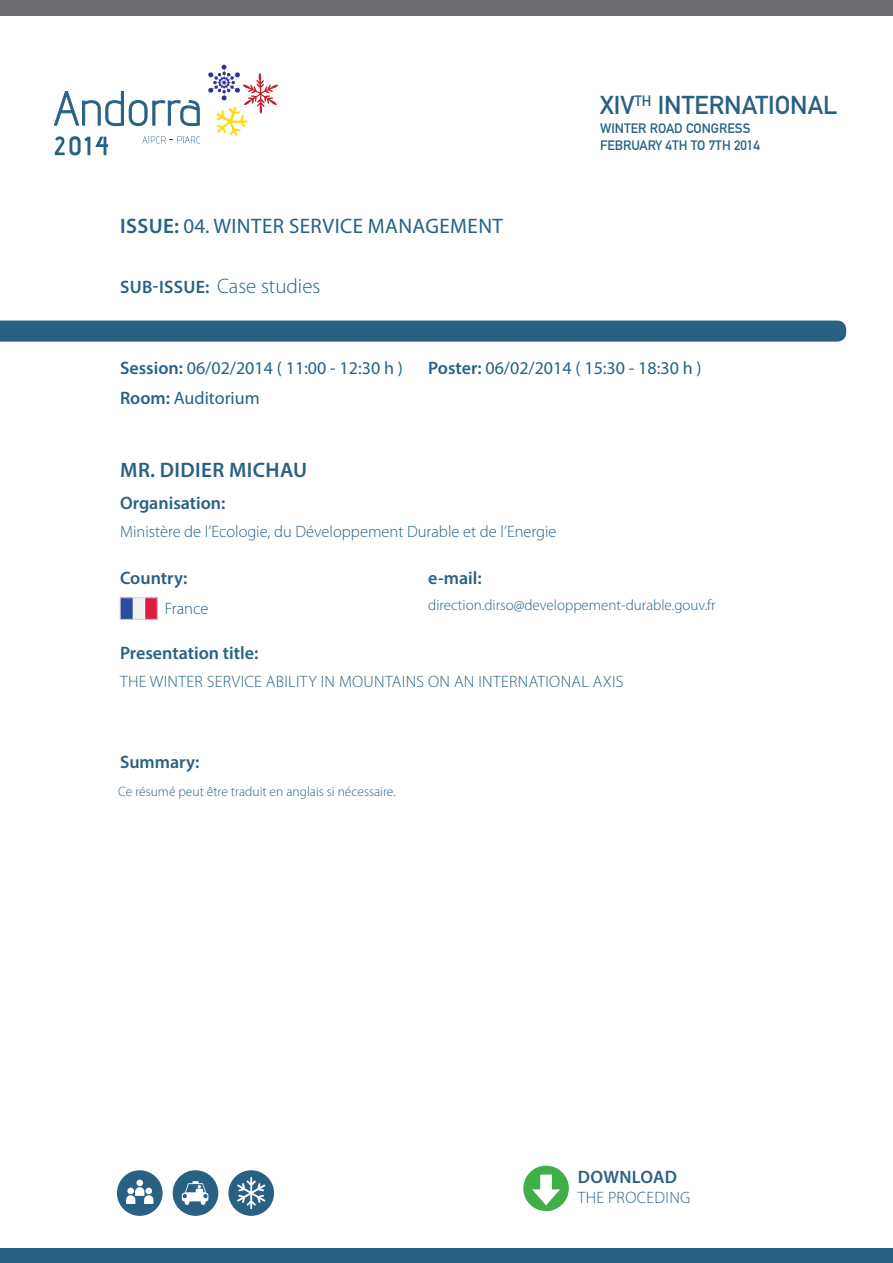
<style>
.page{position:relative;width:893px;height:1263px;background:#fff}
.page>*{position:absolute;margin:0;border:0;box-sizing:border-box;transform-origin:0 0}
.t1{font:25.5px "DIN Mittelschrift Std";color:#286184}
.Estilo_de_párrafo_3{font:21px "Myriad Pro";letter-spacing:.02em;color:#286184}
.t2{font:300 21px "Myriad Pro";color:#286184}
.t3{font:600 21px "Myriad Pro";letter-spacing:.02em;color:#286184}
.t4{font:18px "Myriad Pro";color:#286184}
.Estilo_de_párrafo_2{font:600 18px "Myriad Pro";color:#286184}
.Estilo_de_párrafo_2-2{font:600 18px "Myriad Pro";letter-spacing:.02em;color:#286184}
.Estilo_de_párrafo_2-3{font:300 16.5px "Myriad Pro";letter-spacing:.02em;color:#286184}
.Estilo_de_párrafo_2-4{font:300 16.5px "Myriad Pro";color:#286184}
.Estilo_de_párrafo_2-5{font:300 15px "Myriad Pro";color:#286184}
.t5{font:300 13.5px "Myriad Pro";color:#286184}
.t6{font:13.5px/16.2px "DIN Mittelschrift Std";color:#286184}
.s1{font-weight:600}
.s2{font-weight:600;font-size:18px}
</style>
<div class="page">
<svg style="left:173px;top:1170px;width:45px;height:46px"></svg>
<svg style="left:228px;top:1170px;width:46px;height:46px"></svg>
<svg style="left:117px;top:1170px;width:46px;height:46px"></svg>
<div style="left:0;top:1248px;width:893px;height:15px;background:#286184"></div>
<div style="left:0;top:0;width:893px;height:16px;background:#6c6d70"></div>
<svg style="left:54px;top:91px;width:146px;height:36px"></svg>
<svg style="left:55px;top:136px;width:53px;height:19px"></svg>
<svg style="left:142px;top:136px;width:58px;height:8px"></svg>
<svg style="left:208px;top:65px;width:70px;height:71px"></svg>
<div style="left:0;top:321px;width:846px;height:21px;background:#286184"></div>
<div style="left:523px;top:1165px;width:46px;height:46px;background:#40ae49;border-radius:50%"></div>
<svg style="left:532px;top:1174px;width:28px;height:31px"></svg>
<img style="left:122px;top:600px;width:33px;height:17px">
<div style="left:120px;top:598px;width:37px;height:21px;border:1px solid #d4d3d3"></div>
<p class="Estilo_de_párrafo_3" style="left:120px;top:215px;width:384px"><span class="s1">ISSUE:</span> 04. WINTER SERVICE MANAGEMENT</p>
<p class="t2" style="left:120px;top:273px;width:202px"><span class="s2">SUB-ISSUE:</span> Case studies</p>
<h1 class="t1" style="left:600px;top:90px;width:239px">XIV<sup>TH</sup> INTERNATIONAL</h1>
<p class="t6" style="left:600px;top:121px;width:161px">WINTER ROAD CONGRESS<br>FEBRUARY 4TH TO 7TH 2014</p>
<p class="t4" style="left:120px;top:358px;width:284px"><span class="s1">Session:</span> 06/02/2014 ( 11:00 - 12:30 h )</p>
<p class="t4" style="left:120px;top:388px;width:141px"><span class="s1">Room:</span> Auditorium</p>
<p class="t4" style="left:428px;top:358px;width:275px"><span class="s1">Poster:</span> 06/02/2014 ( 15:30 - 18:30 h )</p>
<p class="t3" style="left:120px;top:457px;width:189px">MR. DIDIER MICHAU</p>
<p class="Estilo_de_párrafo_2" style="left:120px;top:491px;width:107px">Organisation:</p>
<p class="Estilo_de_párrafo_2-4" style="left:120px;top:522px;width:438px">Ministère de l’Ecologie, du Développement Durable et de l’Energie</p>
<p class="Estilo_de_párrafo_2" style="left:120px;top:566px;width:69px">Country:</p>
<p class="Estilo_de_párrafo_2-3" style="left:165px;top:598px;width:45px">France</p>
<p class="Estilo_de_párrafo_2" style="left:428px;top:566px;width:55px">e-mail:</p>
<p class="Estilo_de_párrafo_2-5" style="left:428px;top:596px;width:289px">direction.dirso@developpement-durable.gouv.fr</p>
<p class="Estilo_de_párrafo_2" style="left:120px;top:641px;width:140px">Presentation title:</p>
<p class="Estilo_de_párrafo_2-3" style="left:120px;top:672px;width:505px">THE WINTER SERVICE ABILITY IN MOUNTAINS ON AN INTERNATIONAL AXIS</p>
<p class="Estilo_de_párrafo_2" style="left:120px;top:750px;width:81px">Summary:</p>
<p class="t5" style="left:118px;top:783px;width:279px">Ce résumé peut être traduit en anglais si nécessaire.</p>
<p class="Estilo_de_párrafo_2-2" style="left:578px;top:1165px;width:101px">DOWNLOAD</p>
<p class="Estilo_de_párrafo_2-3" style="left:578px;top:1187px;width:114px">THE PROCEDING</p>
</div>
